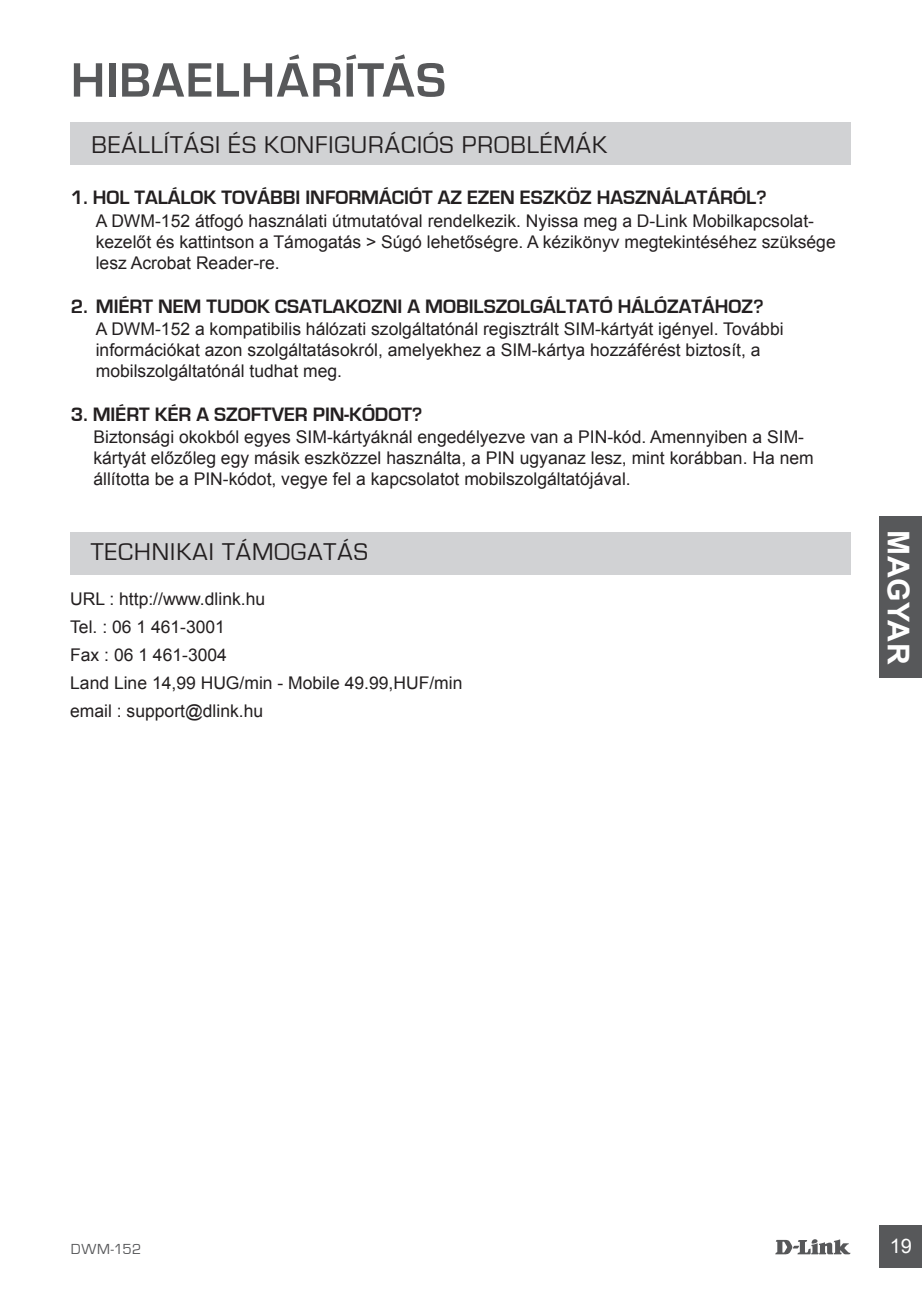
<style>
.page{position:relative;width:922px;height:1297px;background:#fff}
.page>*{position:absolute;margin:0;border:0;box-sizing:border-box;transform-origin:0 0}
.t1{font:700 50px "Eurostile";letter-spacing:.03em;color:#57585a}
.t2{font:700 30px "Arial";letter-spacing:.005em;color:#fff}
.t3{font:25px "Eurostile";letter-spacing:.04em;color:#231f20}
.t4{font:700 20px "Eurostile";color:#231f20}
.t5{font:20px "Arial";color:#fff}
.t6{font:17.5px/21px "Arial";color:#231f20}
.t7{font:15px "Eurostile";letter-spacing:.035em;color:#57585a}
</style>
<div class="page">
<svg style="left:775px;top:1239px;width:75px;height:15px"></svg>
<div style="left:879px;top:1226px;width:42px;height:42px;background:#57585a"></div>
<div style="left:879px;top:516px;width:42px;height:161px;background:#57585a"></div>
<div style="left:71px;top:122px;width:779px;height:43px;background:#d1d2d4"></div>
<div style="left:70px;top:532px;width:780px;height:42px;background:#d1d2d4"></div>
<h1 class="t1" style="left:71px;top:53px;width:376px">HIBAELHÁRÍTÁS</h1>
<h3 class="t3" style="left:92px;top:131px;width:517px">BEÁLLÍTÁSI ÉS KONFIGURÁCIÓS PROBLÉMÁK</h3>
<p class="t4" style="left:71px;top:187px;width:697px">1. HOL TALÁLOK TOVÁBBI INFORMÁCIÓT AZ EZEN ESZKÖZ HASZNÁLATÁRÓL?</p>
<p class="t6" style="left:96px;top:210px;width:741px">A DWM-152 átfogó használati útmutatóval rendelkezik. Nyissa meg a D-Link Mobilkapcsolat&shy;kezelőt és kattintson a Támogatás &gt; Súgó lehetőségre. A kézikönyv megtekintéséhez szüksége lesz Acrobat Reader-re.</p>
<p class="t4" style="left:71px;top:295px;width:694px">2. MIÉRT NEM TUDOK CSATLAKOZNI A MOBILSZOLGÁLTATÓ HÁLÓZATÁHOZ?</p>
<p class="t6" style="left:96px;top:318px;width:689px">A DWM-152 a kompatibilis hálózati szolgáltatónál regisztrált SIM-kártyát igényel. További információkat azon szolgáltatásokról, amelyekhez a SIM-kártya hozzáférést biztosít, a mobilszolgáltatónál tudhat meg.</p>
<p class="t4" style="left:71px;top:403px;width:353px">3. MIÉRT KÉR A SZOFTVER PIN-KÓDOT?</p>
<p class="t6" style="left:93px;top:426px;width:721px">Biztonsági okokból egyes SIM-kártyáknál engedélyezve van a PIN-kód. Amennyiben a SIM&shy;kártyát előzőleg egy másik eszközzel használta, a PIN ugyanaz lesz, mint korábban. Ha nem állította be a PIN-kódot, vegye fel a kapcsolatot mobilszolgáltatójával.</p>
<h3 class="t3" style="left:91px;top:538px;width:278px">TECHNIKAI TÁMOGATÁS</h3>
<p class="t6" style="left:70px;top:585px;width:393px;line-height:28px">URL : http://www.dlink.hu<br>Tel. : 06 1 461-3001<br>Fax : 06 1 461-3004<br>Land Line 14,99 HUG/min - Mobile 49.99,HUF/min email : support@dlink.hu</p>
<h2 class="t2" style="left:917px;top:530px;width:136px;rotate:90deg">MAGYAR</h2>
<p class="t7" style="left:71px;top:1241px;width:72px">DWM-152</p>
<p class="t5" style="left:889px;top:1233px;width:24px">19</p>
</div>
